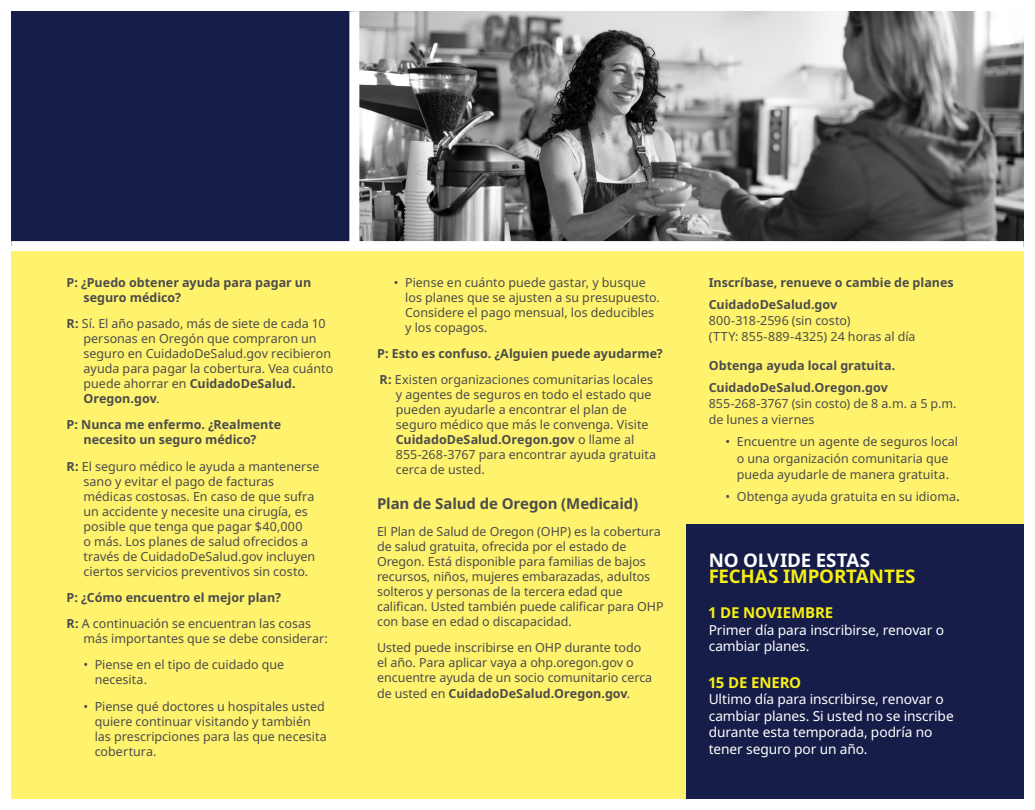
<style>
.page{position:relative;width:1035px;height:810px;background:#fff}
.page>*{position:absolute;margin:0;border:0;box-sizing:border-box;transform-origin:0 0}
.subheads{font:700 18.75px/16.2px "Noto Sans";letter-spacing:-.01em;color:#f7ee17}
.subheads-2{font:700 15px "Noto Sans";letter-spacing:-.01em;color:#4b4c4d}
.subheads-3{font:700 15px "Noto Sans";letter-spacing:-.01em;color:#f7ee17}
.subheads-4{font:13.75px/16.5px "Noto Sans";letter-spacing:-.01em;color:#fff}
.body_bullets{font:12.5px/15px "Noto Sans";color:#4b4c4d}
.body{font:12.5px/15px "Noto Sans";letter-spacing:-.005em;color:#4b4c4d}
.q_a_header{font:700 12.5px/15px "Noto Sans";color:#4b4c4d}
.q_a_header-2{font:12.5px/15px "Noto Sans";color:#4b4c4d}
.subheads-5{font:700 12.5px "Noto Sans";color:#4b4c4d}
.body-2{font:700 12.5px "Noto Sans";color:#4b4c4d}
.s1{font-weight:700}
.s2{font-weight:400}
.s3{font-size:13.75px;color:#161d48}
.s4{color:#fff}
</style>
<div class="page">
<div style="left:11px;top:101px;width:1013px;height:698px;background:#fff26c"></div>
<div style="left:11px;top:11px;width:509px;height:235px;background:#161d48"></div>
<div style="left:686px;top:525px;width:338px;height:274px;background:#161d48"></div>
<img style="left:359px;top:11px;width:665px;height:230px">
<div style="left:11px;top:241px;width:1013px;height:10px;background:#fff"></div>
<div style="left:349px;top:11px;width:10px;height:233px;background:#fff"></div>
<p class="q_a_header" style="left:83px;top:275px;width:229px;text-indent:-17px">P: ¿Puedo obtener ayuda para pagar un seguro médico?</p>
<p class="body_bullets" style="left:83px;top:316px;width:251px;text-indent:-17px"><span class="s1">R:</span> Sí. El año pasado, más de siete de cada 10 personas en Oregón que compraron un seguro en CuidadoDeSalud.gov recibieron ayuda para pagar la cobertura. Vea cuánto puede ahorrar en <span class="s1">CuidadoDeSalud.<br>Oregon.gov</span>.</p>
<p class="q_a_header" style="left:83px;top:418px;width:199px;text-indent:-17px">P: Nunca me enfermo. ¿Realmente necesito un seguro médico?</p>
<p class="body_bullets" style="left:83px;top:459px;width:238px;text-indent:-17px"><span class="s1">R:</span> El seguro médico le ayuda a mantenerse sano y evitar el pago de facturas médicas costosas. En caso de que sufra un accidente y necesite una cirugía, es posible que tenga que pagar $40,000<br>o más. Los planes de salud ofrecidos a través de CuidadoDeSalud.gov incluyen ciertos servicios preventivos sin costo.</p>
<p class="q_a_header" style="left:67px;top:590px;width:216px">P: ¿Cómo encuentro el mejor plan?</p>
<p class="q_a_header-2" style="left:83px;top:616px;width:246px;text-indent:-17px"><span class="s1">R:</span> A continuación se encuentran las cosas más importantes que se debe considerar:</p>
<p class="body" style="left:95px;top:658px;width:191px;text-indent:-11px">• Piense en el tipo de cuidado que necesita.</p>
<p class="body" style="left:95px;top:699px;width:234px;text-indent:-11px">• Piense qué doctores u hospitales usted quiere continuar visitando y también las prescripciones para las que necesita cobertura.</p>
<p class="body" style="left:405px;top:275px;width:256px;text-indent:-11px">• Piense en cuánto puede gastar, y busque los planes que se ajusten a su presupuesto.<br>Considere el pago mensual, los deducibles y los copagos.</p>
<p class="q_a_header" style="left:377px;top:346px;width:287px">P: Esto es confuso. ¿Alguien puede ayudarme?</p>
<p class="body_bullets" style="left:396px;top:373px;width:262px;text-indent:-16px"><span class="s1">R:</span> Existen organizaciones comunitarias locales y agentes de seguros en todo el estado que pueden ayudarle a encontrar el plan de seguro médico que más le convenga. Visite <span class="s1">CuidadoDeSalud.Oregon.gov</span> o llame al 855-268-3767 para encontrar ayuda gratuita cerca de usted.</p>
<p class="subheads-2" style="left:377px;top:495px;width:263px">Plan de Salud de Oregon (Medicaid)</p>
<p class="body" style="left:377px;top:524px;width:288px">El Plan de Salud de Oregon (OHP) es la cobertura de salud gratuita, ofrecida por el estado de Oregon. Está disponible para familias de bajos recursos, niños, mujeres embarazadas, adultos solteros y personas de la tercera edad que califican. Usted también puede calificar para OHP con base en edad o discapacidad.</p>
<p class="body" style="left:377px;top:640px;width:277px">Usted puede inscribirse en OHP durante todo el año. Para aplicar vaya a ohp.oregon.gov o encuentre ayuda de un socio comunitario cerca</p>
<p class="body-2" style="left:377px;top:686px;width:255px"><span class="s2">de usted en</span> CuidadoDeSalud.Oregon.gov<span class="s2">.</span></p>
<p class="subheads-5" style="left:709px;top:275px;width:247px">Inscríbase, renueve o cambie de planes</p>
<p class="body_bullets" style="left:709px;top:296px;width:208px;line-height:16.2px"><span class="s1">CuidadoDeSalud.gov<br></span>800-318-2596 (sin costo)<br>(TTY: 855-889-4325) 24 horas al día</p>
<p class="subheads-5" style="left:709px;top:358px;width:188px">Obtenga ayuda local gratuita.</p>
<p class="body_bullets" style="left:709px;top:380px;width:249px;line-height:16.2px"><span class="s1">CuidadoDeSalud.Oregon.gov<br></span>855-268-3767 (sin costo) de 8 a.m. a 5 p.m. de lunes a viernes</p>
<p class="body" style="left:726px;top:434px;width:234px;line-height:16.2px;text-align:center">• Encuentre un agente de seguros local o una organización comunitaria que pueda ayudarle de manera gratuita.</p>
<p class="body" style="left:726px;top:489px;width:236px">• Obtenga ayuda gratuita en su idioma<span class="s3">.</span></p>
<p class="subheads" style="left:709px;top:553px;width:208px"><span class="s4">NO OLVIDE ESTAS<br></span>FECHAS IMPORTANTES</p>
<p class="subheads-3" style="left:709px;top:604px;width:126px">1 DE NOVIEMBRE</p>
<p class="subheads-4" style="left:709px;top:622px;width:237px">Primer día para inscribirse, renovar o cambiar planes.</p>
<p class="subheads-3" style="left:709px;top:674px;width:94px">15 DE ENERO</p>
<p class="subheads-4" style="left:709px;top:691px;width:247px">Ultimo día para inscribirse, renovar o cambiar planes. Si usted no se inscribe durante esta temporada, podría no tener seguro por un año.</p>
</div>
